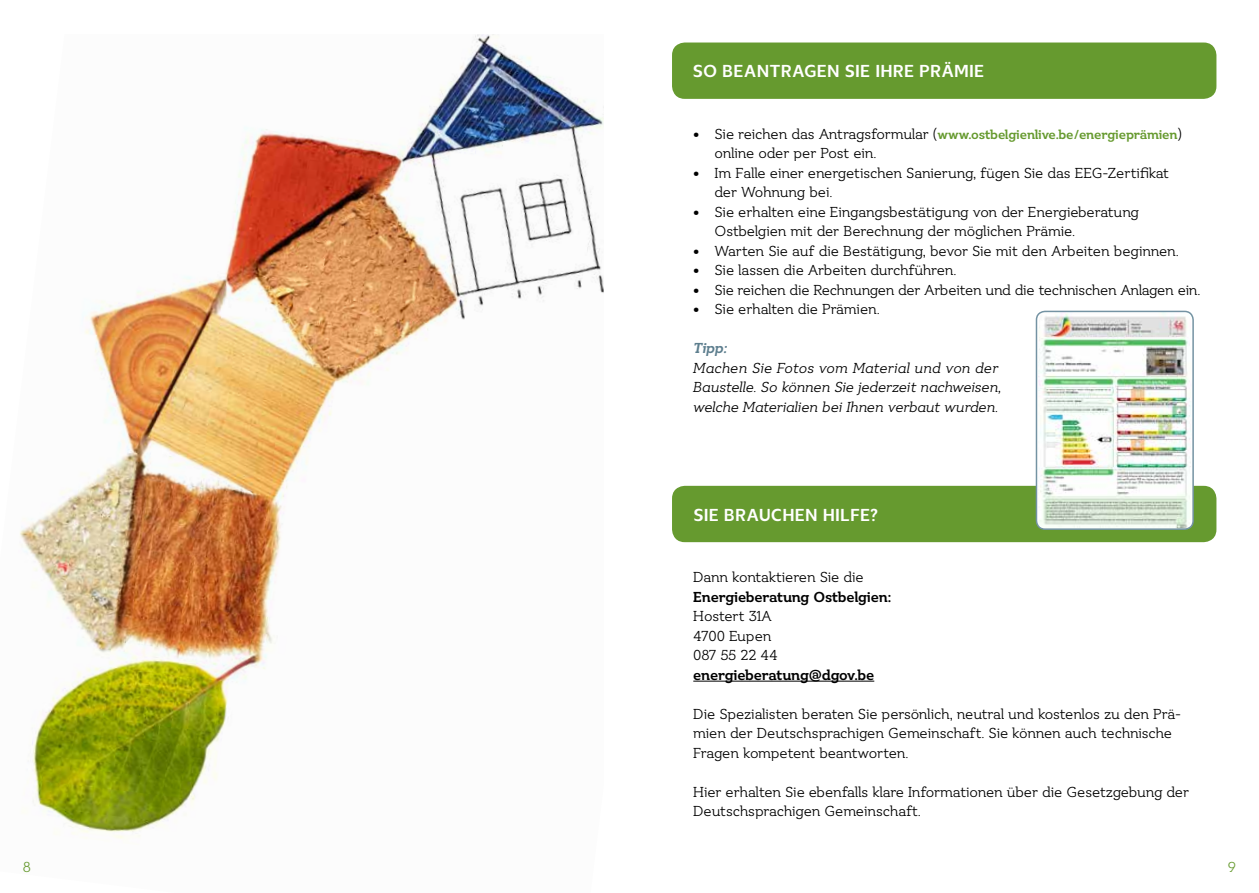
<style>
.page{position:relative;width:1259px;height:893px;background:#fff}
.page>*{position:absolute;margin:0;border:0;box-sizing:border-box;transform-origin:0 0}
.t1{font:700 18px "Ostbe Sans";letter-spacing:.01em;color:#fff}
.t2{font:15px/19.5px "Ostbe Serif";letter-spacing:-.01em;color:#000}
.t3{font:italic 15px/19.5px "Ostbe Serif";letter-spacing:-.01em;color:#000}
.t4{font:700 15px "Ostbe Serif";letter-spacing:-.02em;color:#000}
.t5{font:italic 700 15px "Ostbe Serif";color:#5d7e8e}
.t6{font:15px "Ostbe Serif";color:#669a2f}
.t7{font:700 13.5px "Ostbe Serif";letter-spacing:-.01em;color:#669a2f}
.s1{font-weight:400;font-size:15px;color:#000}
</style>
<div class="page">
<div style="left:672px;top:43px;width:544px;height:56px;background:#669a2f;border-radius:13px"></div>
<div style="left:672px;top:486px;width:544px;height:56px;background:#669a2f;border-radius:13px"></div>
<hr style="left:693px;top:681px;width:181px;height:1px;background:#000">
<img style="left:20px;top:34px;width:584px;height:805px">
<img style="left:1038px;top:311px;width:153px;height:218px">
<div style="left:1035px;top:311px;width:158px;height:219px;border:2px solid #7493a3;border-radius:9px"></div>
<p class="t1" style="left:693px;top:61px;width:291px">SO BEANTRAGEN SIE IHRE PRÄMIE</p>
<p class="t7" style="left:693px;top:127px;width:490px"><span class="s1">• Sie reichen das Antragsformular (</span>www.ostbelgienlive.be/energieprämien<span class="s1">)</span></p>
<p class="t2" style="left:714px;top:144px;width:164px">online oder per Post ein.</p>
<p class="t2" style="left:714px;top:164px;width:456px;text-indent:-21px">• Im Falle einer energetischen Sanierung, fügen Sie das EEG-Zertifikat der Wohnung bei.</p>
<p class="t2" style="left:714px;top:203px;width:426px;text-indent:-21px">• Sie erhalten eine Eingangsbestätigung von der Energieberatung<br>Ostbelgien mit der Berechnung der möglichen Prämie.</p>
<p class="t2" style="left:693px;top:242px;width:487px">• Warten Sie auf die Bestätigung, bevor Sie mit den Arbeiten beginnen.</p>
<p class="t2" style="left:693px;top:261px;width:265px">• Sie lassen die Arbeiten durchführen.</p>
<p class="t2" style="left:693px;top:281px;width:509px">• Sie reichen die Rechnungen der Arbeiten und die technischen Anlagen ein.</p>
<p class="t2" style="left:693px;top:300px;width:188px">• Sie erhalten die Prämien.</p>
<p class="t5" style="left:693px;top:340px;width:36px">Tipp:</p>
<p class="t3" style="left:693px;top:359px;width:310px">Machen Sie Fotos vom Material und von der<br>Baustelle. So können Sie jederzeit nachweisen, welche Materialien bei Ihnen verbaut wurden.</p>
<p class="t1" style="left:693px;top:504px;width:90px">SIE BRAUCHE</p>
<p class="t1" style="left:805px;top:504px;width:74px">N HILFE?</p>
<p class="t2" style="left:693px;top:568px;width:172px">Dann kontaktieren Sie die</p>
<p class="t4" style="left:693px;top:588px;width:200px">Energieberatung Ostbelgien:</p>
<p class="t2" style="left:693px;top:607px;width:86px">Hostert 31A<br>4700 Eupen<br>087 55 22 44</p>
<p class="t4" style="left:693px;top:666px;width:182px">energieberatung@dgov.be</p>
<p class="t2" style="left:693px;top:705px;width:489px">Die Spezialisten beraten Sie persönlich, neutral und kostenlos zu den Prä&shy;mien der Deutschsprachigen Gemeinschaft. Sie können auch technische<br>Fragen kompetent beantworten.</p>
<p class="t2" style="left:693px;top:783px;width:497px">Hier erhalten Sie ebenfalls klare Informationen über die Gesetzgebung der<br>Deutschsprachigen Gemeinschaft.</p>
<p class="t6" style="left:23px;top:858px;width:10px">8</p>
<p class="t6" style="left:1227px;top:858px;width:10px">9</p>
</div>
